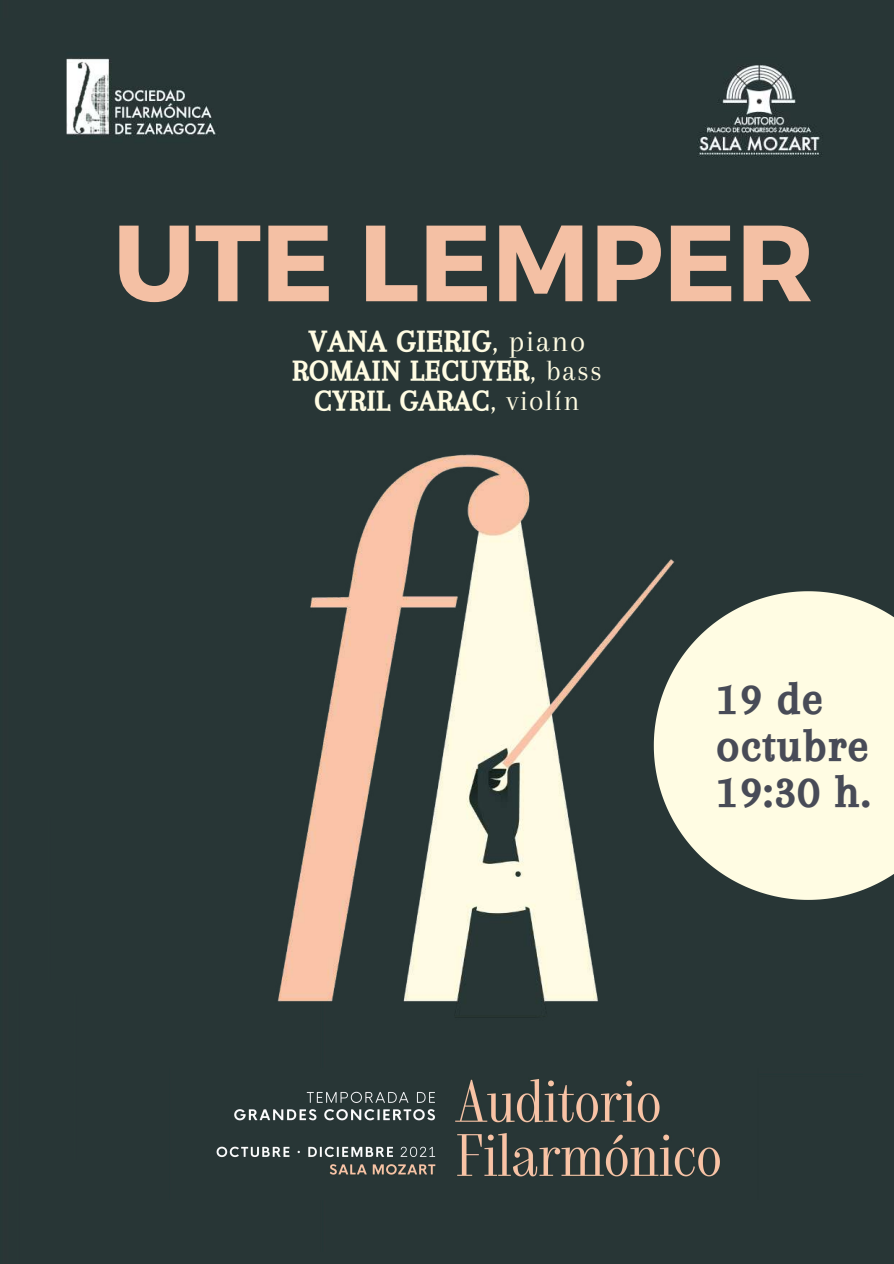
<style>
.page{position:relative;width:894px;height:1264px;background:#fff}
.page>*{position:absolute;margin:0;border:0;box-sizing:border-box;transform-origin:0 0}
.t1{font:700 108px "Montserrat";color:#f4c0a4}
.t2{font:45.75px/46.2px "CA Generated";letter-spacing:.045em;color:#484b57}
.t3{font:31.2px "CA Generated";letter-spacing:.045em;color:#fffce3}
.t4{font:29.55px/29.2px "CA Generated";letter-spacing:.045em;color:#fffce3;text-align:center}
.s1{font-family:"Arapey"}
</style>
<div class="page">
<div style="left:0;top:0;width:893px;height:1263px;background:#283636"></div>
<img style="left:861px;top:1036px;width:32px;height:27px">
<div style="left:17px;top:981px;width:208px;height:165px;background:#283636"></div>
<div style="left:861px;top:924px;width:32px;height:112px;background:#283636"></div>
<div style="left:804px;top:1118px;width:89px;height:56px;background:#283636"></div>
<div style="left:17px;top:1175px;width:208px;height:88px;background:#283636"></div>
<img style="left:861px;top:899px;width:32px;height:25px">
<div style="left:48px;top:817px;width:188px;height:164px;background:#283636"></div>
<div style="left:319px;top:1067px;width:485px;height:184px;background:#283636"></div>
<div style="left:609px;top:899px;width:252px;height:178px;background:#283636"></div>
<div style="left:74px;top:994px;width:208px;height:165px;background:#283636"></div>
<img style="left:168px;top:1068px;width:591px;height:131px">
<svg style="left:705px;top:591px;width:188px;height:308px;background:#f0eed7"></svg>
<img style="left:236px;top:404px;width:469px;height:663px">
<img style="left:624px;top:19px;width:269px;height:181px">
<img style="left:0;top:19px;width:255px;height:141px">
<h1 class="t1" style="left:113px;top:192px;width:702px">UTE LEMPER</h1>
<p class="t3" style="left:309px;top:324px;width:277px">VANA GIERIG<span class="s1">, piano</span></p>
<p class="t4" style="left:292px;top:356px;width:311px">ROMAIN LECUYER<span class="s1">, bass<br></span>CYRIL GARAC<span class="s1">, violín</span></p>
<h2 class="t2" style="left:716px;top:675px;width:155px">19 de octubre<br>19:30 h.</h2>
</div>
